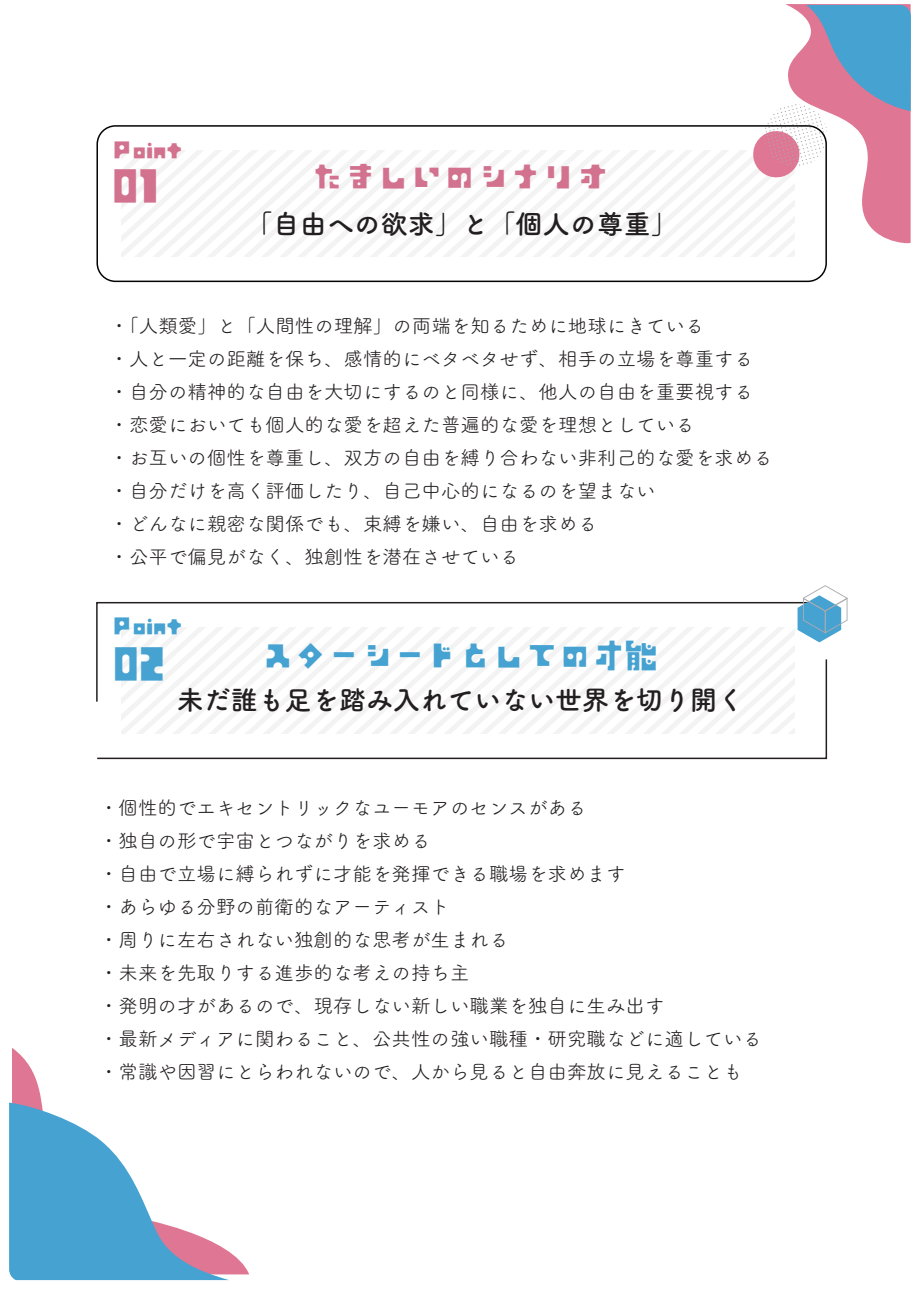
<style>
.page{position:relative;width:920px;height:1290px;background:#fff}
.page>*{position:absolute;margin:0;border:0;box-sizing:border-box;transform-origin:0 0}
.t1{font:47.7px "AB kikori";color:#d2728e}
.t2{font:47.7px "AB kikori";color:#45a2d1}
.t3{font:33px "AB kikori";color:#45a2d1}
.t4{font:33px "AB kikori";color:#d2728e}
.t5{font:27px "Tsuku A Rd Gothic Std B";color:#231f20}
.t6{font:24.15px "AB kikori";color:#d2728e}
.t7{font:24.15px "AB kikori";color:#45a2d1}
.t8{font:19.5px/33px "Tsuku A Rd Gothic Std R";color:#231f20}
</style>
<div class="page">
<svg style="left:96px;top:601px;width:724px;height:57px"></svg>
<svg style="left:96px;top:658px;width:732px;height:102px"></svg>
<svg style="left:797px;top:585px;width:50px;height:57px"></svg>
<div style="left:96px;top:125px;width:731px;height:157px;border:2px solid #030303;border-radius:18px"></div>
<svg style="left:751px;top:4px;width:160px;height:239px"></svg>
<svg style="left:12px;top:1048px;width:237px;height:226px"></svg>
<svg style="left:9px;top:1102px;width:220px;height:178px"></svg>
<p class="t6" style="left:114px;top:137px;width:70px">Point</p>
<h1 class="t1" style="left:112px;top:161px;width:48px">01</h1>
<h2 class="t4" style="left:311px;top:159px;width:298px">たましいのシナリオ</h2>
<h3 class="t5" style="left:246px;top:203px;width:433px">「自由への欲求」と「個人の尊重」</h3>
<p class="t8" style="left:110px;top:308px;width:664px">・「人類愛」と「人間性の理解」の両端を知るために地球にきている<br>・人と一定の距離を保ち、感情的にベタベタせず、相手の立場を尊重する・自分の精神的な自由を大切にするのと同様に、他人の自由を重要視する・恋愛においても個人的な愛を超えた普遍的な愛を理想としている<br>・お互いの個性を尊重し、双方の自由を縛り合わない非利己的な愛を求める・自分だけを高く評価したり、自己中心的になるのを望まない<br>・どんなに親密な関係でも、束縛を嫌い、自由を求める<br>・公平で偏見がなく、独創性を潜在させている</p>
<p class="t7" style="left:114px;top:613px;width:70px">Point</p>
<h1 class="t2" style="left:113px;top:638px;width:54px">02</h1>
<h2 class="t3" style="left:262px;top:638px;width:397px">スターシードとしての才能</h2>
<h3 class="t5" style="left:177px;top:679px;width:568px">未だ誰も足を踏み入れていない世界を切り開く</h3>
<p class="t8" style="left:99px;top:790px;width:665px">・個性的でエキセントリックなユーモアのセンスがある<br>・独自の形で宇宙とつながりを求める<br>・自由で立場に縛られずに才能を発揮できる職場を求めます<br>・あらゆる分野の前衛的なアーティスト<br>・周りに左右されない独創的な思考が生まれる<br>・未来を先取りする進歩的な考えの持ち主<br>・発明の才があるので、現存しない新しい職業を独自に生み出す<br>・最新メディアに関わること、公共性の強い職種・研究職などに適している・常識や因習にとらわれないので、人から見ると自由奔放に見えることも</p>
</div>
